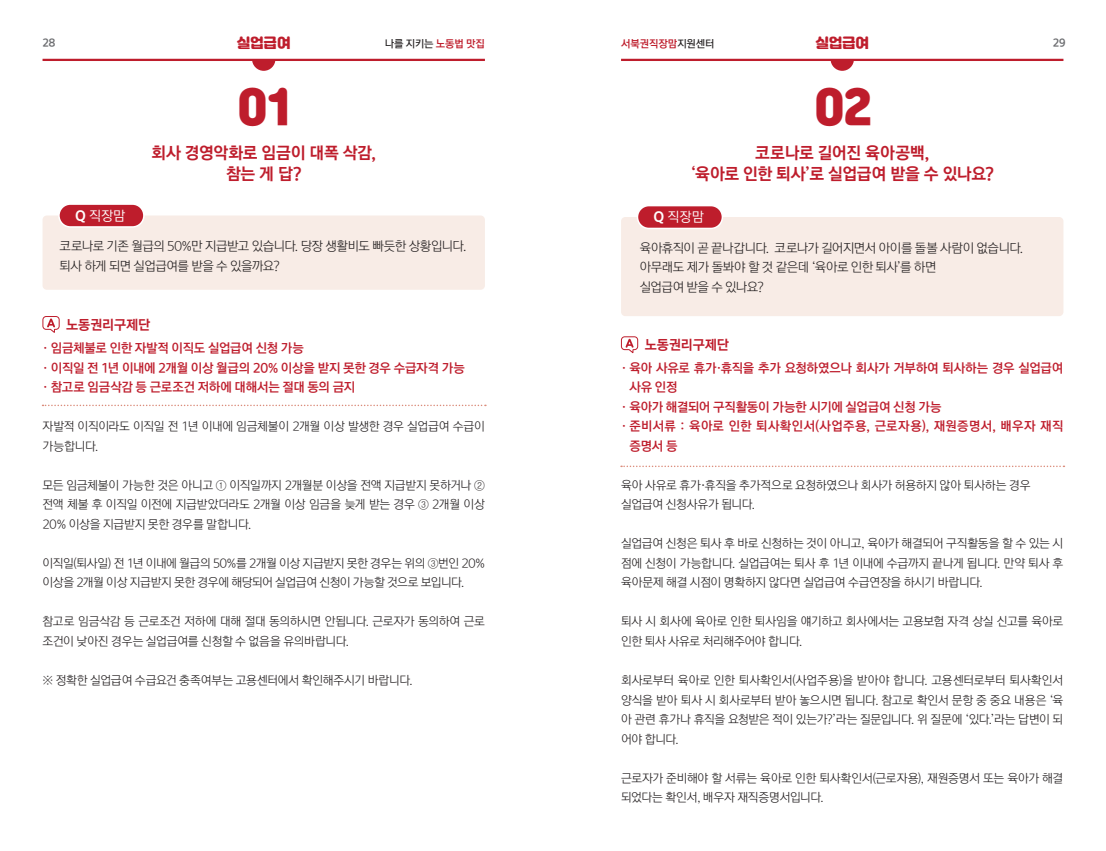
<style>
.page{position:relative;width:1106px;height:851px;background:#fff}
.page>*{position:absolute;margin:0;border:0;box-sizing:border-box;transform-origin:0 0}
.t1{font:46.5px "Jalnan OTF";color:#be1d2c}
.t2{font:16.5px/21.8px "Rix Sin Go PEB";letter-spacing:-.02em;color:#be1d2c;text-align:center}
.t3{font:13.5px "Rix Sin Go PEB";letter-spacing:-.015em;color:#be1d2c}
.t4{font:13.5px "Jalnan OTF";letter-spacing:-.005em;color:#be1d2c}
.t5{font:13.5px "Rix Sin Go PR";letter-spacing:-.005em;color:#fff}
.t6{font:12.75px/19.5px "Rix Sin Go PB";letter-spacing:-.015em;color:#be1d2c}
.t7{font:12.75px/19.5px "Rix Sin Go PL";letter-spacing:-.035em;color:#231f20}
.t8{font:12.75px "Rix Sin Go PB";letter-spacing:.02em;color:#be1d2c}
.t9{font:12px/19.5px "Rix Sin Go PL";letter-spacing:-.025em;color:#231f20}
.t10{font:10.5px "Rix Sin Go PSB";color:#231f20}
.t11{font:10.5px "Rix Sin Go PB";letter-spacing:-.01em;color:#be1d2c}
.t12{font:10.5px "Rix Sin Go PEB";color:#6c6d70}
.s1{font-family:"Rix Sin Go PB";color:#be1d2c}
.s2{font-family:"Rix Sin Go PSB";color:#231f20}
.s3{font-family:"Rix Sin Go PH"}
</style>
<div class="page">
<hr style="left:43px;top:59px;width:442px;height:2px;background:#be1d2c">
<svg style="left:252px;top:61px;width:23px;height:10px"></svg>
<svg style="left:830px;top:61px;width:24px;height:10px"></svg>
<hr style="left:621px;top:59px;width:442px;height:2px;background:#be1d2c">
<div style="left:43px;top:215px;width:442px;height:75px;background:#f8ece6;border-radius:4px"></div>
<div style="left:59px;top:204px;width:85px;height:23px;background:#be1d2c;border-radius:11px"></div>
<div style="left:58px;top:203px;width:87px;height:25px;border:2px solid #fff;border-radius:11px"></div>
<svg style="left:43px;top:404px;width:443px;height:2px"></svg>
<svg style="left:42px;top:316px;width:18px;height:17px"></svg>
<div style="left:621px;top:217px;width:442px;height:99px;background:#f8ece6;border-radius:4px"></div>
<div style="left:637px;top:205px;width:85px;height:23px;background:#be1d2c;border-radius:11px"></div>
<div style="left:636px;top:205px;width:87px;height:24px;border:2px solid #fff;border-radius:11px"></div>
<svg style="left:621px;top:465px;width:443px;height:2px"></svg>
<svg style="left:620px;top:336px;width:18px;height:17px"></svg>
<p class="t4" style="left:237px;top:34px;width:55px">실업급여</p>
<p class="t4" style="left:815px;top:34px;width:55px">실업급여</p>
<p class="t12" style="left:43px;top:38px;width:14px">28</p>
<p class="t10" style="left:385px;top:38px;width:102px">나를 지키는 <span class="s1">노동법 맛집</span></p>
<p class="t11" style="left:621px;top:38px;width:95px">서북권직장맘<span class="s2">지원센터</span></p>
<p class="t12" style="left:1052px;top:38px;width:14px">29</p>
<h1 class="t1" style="left:237px;top:76px;width:57px">01</h1>
<h1 class="t1" style="left:814px;top:76px;width:60px">02</h1>
<h2 class="t2" style="left:690px;top:142px;width:304px">코로나로 길어진 육아공백,<br>‘육아로 인한 퇴사’로 실업급여 받을 수 있나요?</h2>
<h2 class="t2" style="left:151px;top:142px;width:226px">회사 경영악화로 임금이 대폭 삭감, 참는 게 답?</h2>
<p class="t5" style="left:75px;top:209px;width:52px"><span class="s3">Q</span> 직장맘</p>
<p class="t5" style="left:653px;top:210px;width:52px"><span class="s3">Q</span> 직장맘</p>
<p class="t7" style="left:60px;top:237px;width:408px">코로나로 기존 월급의 50%만 지급받고 있습니다. 당장 생활비도 빠듯한 상황입니다. 퇴사 하게 되면 실업급여를 받을 수 있을까요?</p>
<p class="t7" style="left:640px;top:238px;width:385px">육아휴직이 곧 끝나갑니다. 코로나가 길어지면서 아이를 돌볼 사람이 없습니다. 아무래도 제가 돌봐야 할 것 같은데 ‘육아로 인한 퇴사’를 하면<br>실업급여 받을 수 있나요?</p>
<p class="t3" style="left:66px;top:317px;width:86px">노동권리구제단</p>
<p class="t6" style="left:43px;top:339px;width:424px">· 임금체불로 인한 자발적 이직도 실업급여 신청 가능<br>· 이직일 전 1년 이내에 2개월 이상 월급의 20% 이상을 받지 못한 경우 수급자격 가능 · 참고로 임금삭감 등 근로조건 저하에 대해서는 절대 동의 금지</p>
<p class="t9" style="left:43px;top:417px;width:444px">자발적 이직이라도 이직일 전 1년 이내에 임금체불이 2개월 이상 발생한 경우 실업급여 수급이 가능합니다.</p>
<p class="t9" style="left:43px;top:476px;width:444px;text-align:justify">모든 임금체불이 가능한 것은 아니고 ① 이직일까지 2개월분 이상을 전액 지급받지 못하거나 ② 전액 체불 후 이직일 이전에 지급받았더라도 2개월 이상 임금을 늦게 받는 경우 ③ 2개월 이상 20% 이상을 지급받지 못한 경우를 말합니다.</p>
<p class="t9" style="left:43px;top:554px;width:444px">이직일(퇴사일) 전 1년 이내에 월급의 50%를 2개월 이상 지급받지 못한 경우는 위의 ③번인 20% 이상을 2개월 이상 지급받지 못한 경우에 해당되어 실업급여 신청이 가능할 것으로 보입니다.</p>
<p class="t9" style="left:43px;top:612px;width:444px">참고로 임금삭감 등 근로조건 저하에 대해 절대 동의하시면 안됩니다. 근로자가 동의하여 근로 조건이 낮아진 경우는 실업급여를 신청할 수 없음을 유의바랍니다.</p>
<p class="t9" style="left:43px;top:671px;width:372px">※ 정확한 실업급여 수급요건 충족여부는 고용센터에서 확인해주시기 바랍니다.</p>
<p class="t3" style="left:644px;top:337px;width:86px">노동권리구제단</p>
<p class="t6" style="left:621px;top:358px;width:444px">· 육아 사유로 휴가·휴직을 추가 요청하였으나 회사가 거부하여 퇴사하는 경우 실업급여</p>
<p class="t6" style="left:629px;top:378px;width:50px">사유 인정</p>
<p class="t6" style="left:621px;top:397px;width:322px">· 육아가 해결되어 구직활동이 가능한 시기에 실업급여 신청 가능</p>
<p class="t8" style="left:621px;top:420px;width:444px">· 준비서류 : 육아로 인한 퇴사확인서(사업주용, 근로자용), 재원증명서, 배우자 재직</p>
<p class="t6" style="left:629px;top:436px;width:50px">증명서 등</p>
<p class="t9" style="left:621px;top:476px;width:411px">육아 사유로 휴가·휴직을 추가적으로 요청하였으나 회사가 허용하지 않아 퇴사하는 경우 실업급여 신청사유가 됩니다.</p>
<p class="t9" style="left:621px;top:534px;width:444px;text-align:justify">실업급여 신청은 퇴사 후 바로 신청하는 것이 아니고, 육아가 해결되어 구직활동을 할 수 있는 시 점에 신청이 가능합니다. 실업급여는 퇴사 후 1년 이내에 수급까지 끝나게 됩니다. 만약 퇴사 후 육아문제 해결 시점이 명확하지 않다면 실업급여 수급연장을 하시기 바랍니다.</p>
<p class="t9" style="left:621px;top:612px;width:444px">퇴사 시 회사에 육아로 인한 퇴사임을 얘기하고 회사에서는 고용보험 자격 상실 신고를 육아로 인한 퇴사 사유로 처리해주어야 합니다.</p>
<p class="t9" style="left:621px;top:671px;width:444px;text-align:justify">회사로부터 육아로 인한 퇴사확인서(사업주용)을 받아야 합니다. 고용센터로부터 퇴사확인서 양식을 받아 퇴사 시 회사로부터 받아 놓으시면 됩니다. 참고로 확인서 문항 중 중요 내용은 ‘육 아 관련 휴가나 휴직을 요청받은 적이 있는가?’라는 질문입니다. 위 질문에 ‘있다.’라는 답변이 되 어야 합니다.</p>
<p class="t9" style="left:621px;top:768px;width:444px">근로자가 준비해야 할 서류는 육아로 인한 퇴사확인서(근로자용), 재원증명서 또는 육아가 해결 되었다는 확인서, 배우자 재직증명서입니다.</p>
</div>
